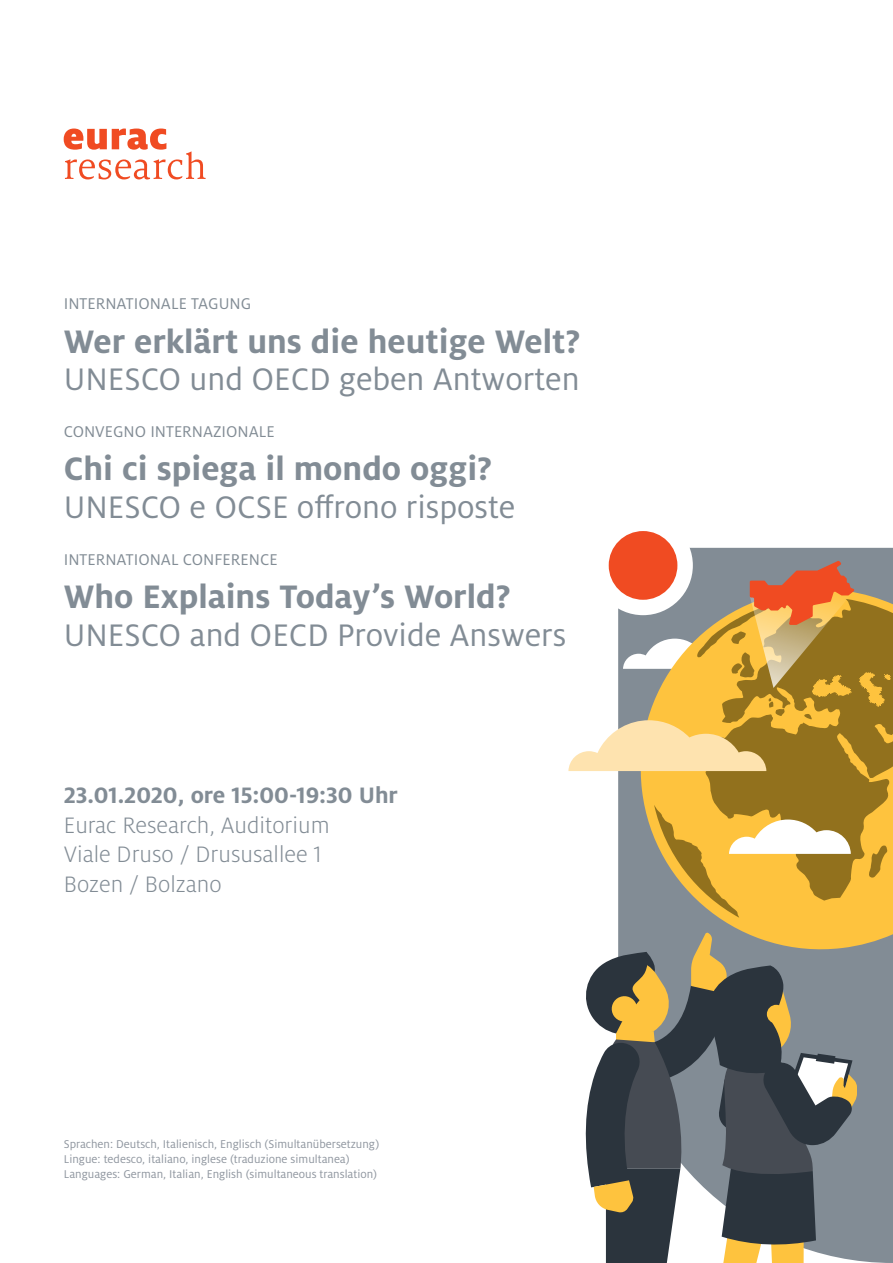
<style>
.page{position:relative;width:893px;height:1263px;background:#fff}
.page>*{position:absolute;margin:0;border:0;box-sizing:border-box;transform-origin:0 0}
.Paragraph_Style1{font:700 36px "Milo Pro";color:#828c95}
.Paragraph_Style1-2{font:34.5px "Milo Pro";color:#828c95}
.a_7_SL_Milo_Sans_12{font:300 24.75px "Milo Pro";color:#828c95}
.a_7_SL_Milo_Sans_12-2{font:700 24.75px "Milo Pro";color:#828c95}
.Paragraph_Style1-3{font:17.25px "Milo Pro";color:#828c95}
.Paragraph_Style1-4{font:12.6px "Milo Pro";color:#9097a0}
</style>
<div class="page">
<svg style="left:64px;top:129px;width:142px;height:50px"></svg>
<div style="left:618px;top:548px;width:275px;height:715px;background:#828c95"></div>
<svg style="left:623px;top:639px;width:7px;height:30px"></svg>
<svg style="left:630px;top:586px;width:263px;height:374px"></svg>
<svg style="left:608px;top:531px;width:85px;height:84px"></svg>
<svg style="left:750px;top:561px;width:104px;height:127px"></svg>
<svg style="left:568px;top:720px;width:198px;height:51px"></svg>
<svg style="left:729px;top:819px;width:122px;height:35px"></svg>
<svg style="left:585px;top:932px;width:272px;height:331px"></svg>
<div style="left:767px;top:1005px;width:19px;height:18px;background:#fec33e;border-radius:50%"></div>
<p class="Paragraph_Style1-3" style="left:64px;top:294px;width:189px">INTERNATIONALE TAGUNG</p>
<p class="Paragraph_Style1" style="left:64px;top:321px;width:518px">Wer erklärt uns die heutige Welt?</p>
<p class="Paragraph_Style1-2" style="left:64px;top:360px;width:517px">UNESCO und OECD geben Antworten</p>
<p class="Paragraph_Style1-3" style="left:64px;top:422px;width:213px">CONVEGNO INTERNAZIONALE</p>
<p class="Paragraph_Style1" style="left:64px;top:449px;width:430px">Chi ci spiega il mondo oggi?</p>
<p class="Paragraph_Style1-2" style="left:64px;top:488px;width:453px">UNESCO e OCSE offrono risposte</p>
<p class="Paragraph_Style1-3" style="left:64px;top:550px;width:215px">INTERNATIONAL CONFERENCE</p>
<p class="Paragraph_Style1" style="left:64px;top:576px;width:448px">Who Explains Today’s World?</p>
<p class="Paragraph_Style1-2" style="left:64px;top:616px;width:504px">UNESCO and OECD Provide Answers</p>
<p class="a_7_SL_Milo_Sans_12-2" style="left:64px;top:781px;width:336px">23.01.2020, ore 15:00-19:30 Uhr</p>
<p class="a_7_SL_Milo_Sans_12" style="left:64px;top:811px;width:267px">Eurac Research, Auditorium</p>
<p class="a_7_SL_Milo_Sans_12" style="left:64px;top:841px;width:259px">Viale Druso / Drususallee 1</p>
<p class="a_7_SL_Milo_Sans_12" style="left:64px;top:870px;width:159px">Bozen / Bolzano</p>
<p class="Paragraph_Style1-4" style="left:64px;top:1137px;width:317px">Sprachen: Deutsch, Italienisch, Englisch (Simultanübersetzung)</p>
<p class="Paragraph_Style1-4" style="left:64px;top:1152px;width:287px">Lingue: tedesco, italiano, inglese (traduzione simultanea)</p>
<p class="Paragraph_Style1-4" style="left:64px;top:1167px;width:315px">Languages: German, Italian, English (simultaneous translation)</p>
</div>
